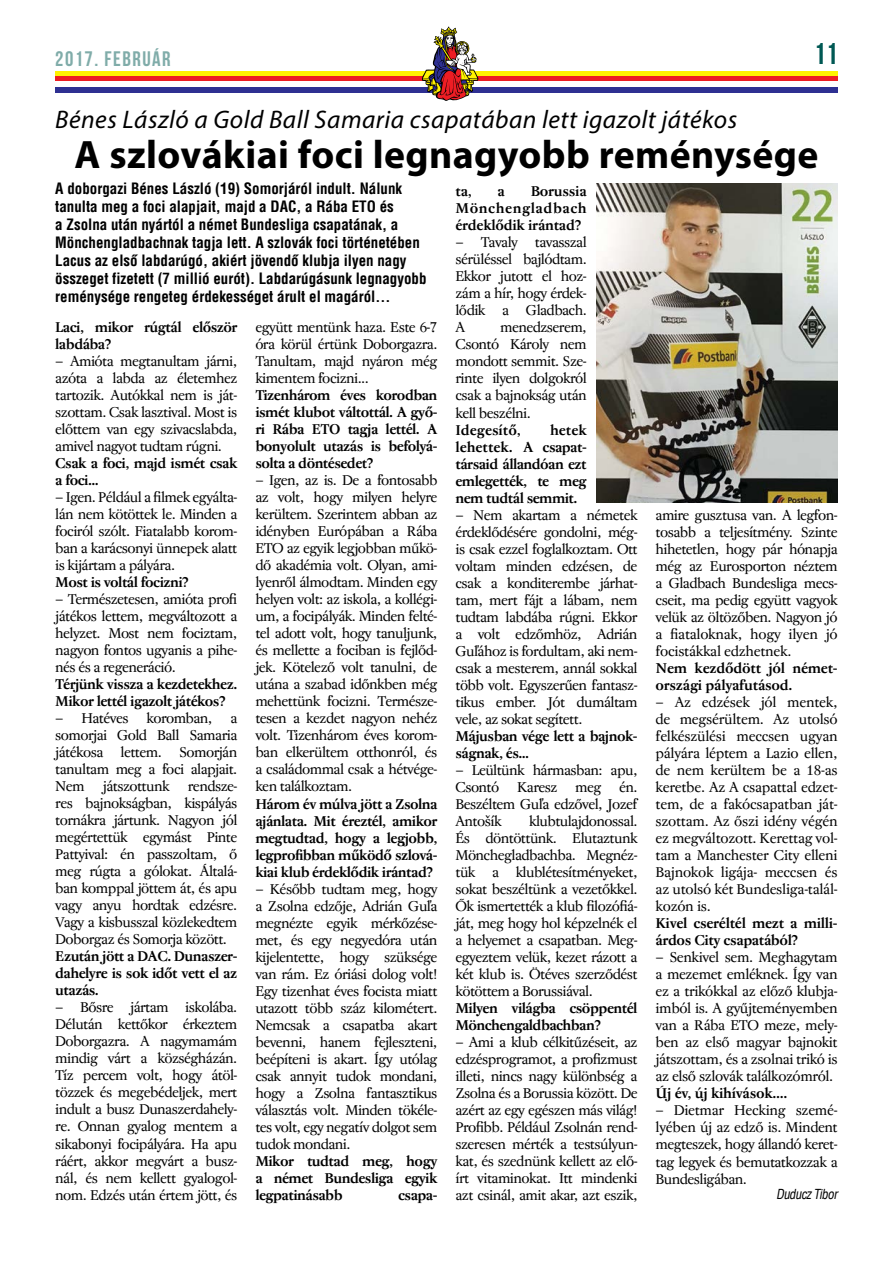
<style>
.page{position:relative;width:893px;height:1263px;background:#fff}
.page>*{position:absolute;margin:0;border:0;box-sizing:border-box;transform-origin:0 0}
.t1{font:700 39.75px "Myriad Pro";letter-spacing:.01em;color:#000}
.t2{font:30px "Bebas Neue";color:#005954}
.t3{font:italic 25.5px "Myriad Pro";letter-spacing:.02em;color:#000}
.t4{font:21px "Bebas Neue";letter-spacing:.07em;color:#80aca9}
.t5{font:700 15px/18px "Switzerland Condensed";color:#000}
.t6{font:14.25px/17px "Regent Pro";letter-spacing:-.04em;color:#000;text-align:justify}
.t7{font:700 14.25px/17px "Regent Pro";letter-spacing:-.04em;color:#000}
.t8{font:700 14.25px/17px "Regent Pro";letter-spacing:-.02em;color:#000}
.t9{font:italic 13.5px "Switzerland Condensed";letter-spacing:-.04em;color:#000;scale:.95 1}
</style>
<div class="page">
<div style="left:55px;top:71px;width:783px;height:6px;background:#fff200"></div>
<div style="left:55px;top:77px;width:783px;height:5px;background:#ed1d24"></div>
<div style="left:55px;top:87px;width:783px;height:6px;background:#2e3092"></div>
<svg style="left:421px;top:27px;width:57px;height:74px"></svg>
<img style="left:596px;top:184px;width:242px;height:319px">
<h3 class="t4" style="left:55px;top:47px;width:117px">2017. FEBRUÁR</h3>
<h2 class="t2" style="left:814px;top:37px;width:25px">11</h2>
<h3 class="t3" style="left:55px;top:104px;width:683px">Bénes László a Gold Ball Samaria csapatában lett igazolt játékos</h3>
<h1 class="t1" style="left:75px;top:129px;width:745px">A szlovákiai foci legnagyobb reménysége</h1>
<p class="t5" style="left:55px;top:179px;width:373px">A doborgazi Bénes László (19) Somorjáról indult. Nálunk tanulta meg a foci alapjait, majd a DAC, a Rába ETO és<br>a Zsolna után nyártól a német Bundesliga csapatának, a Mönchengladbachnak tagja lett. A szlovák foci történetében Lacus az első labdarúgó, akiért jövendő klubja ilyen nagy összeget fizetett (7 millió eurót). Labdarúgásunk legnagyobb reménysége rengeteg érdekességet árult el magáról…</p>
<p class="t7" style="left:55px;top:318px;width:184px">Laci, mikor rúgtál először labdába?</p>
<p class="t6" style="left:55px;top:353px;width:184px">– Amióta megtanultam járni, azóta a labda az életemhez tartozik. Autókkal nem is ját&shy;szottam. Csak lasztival. Most is előttem van egy szivacslabda, amivel nagyot tudtam rúgni.</p>
<p class="t7" style="left:55px;top:454px;width:184px">Csak a foci, majd ismét csak a foci...</p>
<p class="t6" style="left:55px;top:489px;width:184px">– Igen. Például a filmek egyálta&shy;lán nem kötöttek le. Minden a fociról szólt. Fiatalabb korom&shy;ban a karácsonyi ünnepek alatt is kijártam a pályára.</p>
<p class="t7" style="left:55px;top:574px;width:135px">Most is voltál focizni?</p>
<p class="t6" style="left:55px;top:591px;width:184px">– Természetesen, amióta profi játékos lettem, megváltozott a helyzet. Most nem fociztam, nagyon fontos ugyanis a pihe&shy;nés és a regeneráció.</p>
<p class="t7" style="left:55px;top:676px;width:184px">Térjünk vissza a kezdetekhez.<br>Mikor lettél igazolt játékos?</p>
<p class="t6" style="left:55px;top:710px;width:75px">– Hatéves</p>
<p class="t6" style="left:146px;top:710px;width:68px">koromban,</p>
<p class="t6" style="left:55px;top:710px;width:184px;text-indent:175px">a somorjai Gold Ball Samaria játékosa lettem. Somorján tanultam meg a foci alapjait.<br>Nem</p>
<p class="t6" style="left:55px;top:778px;width:184px;text-indent:133px">rendsze&shy;res bajnokságban, kispályás tornákra jártunk. Nagyon jól megértettük egymást Pinte Pattyival: én passzoltam, ő meg rúgta a gólokat. Általá&shy;ban komppal jöttem át, és apu vagy anyu hordtak edzésre.<br>Vagy a kisbusszal közlekedtem Doborgaz és Somorja között.</p>
<p class="t7" style="left:55px;top:948px;width:184px;text-align:justify">Ezután jött a DAC. Dunaszer&shy;dahelyre is sok időt vett el az utazás.</p>
<p class="t6" style="left:55px;top:999px;width:184px">– Bősre jártam iskolába.<br>Délután kettőkor érkeztem Doborgazra. A nagymamám mindig várt a községházán.<br>Tíz percem volt, hogy átöl&shy;tözzek és megebédeljek, mert indult a busz Dunaszerdahely&shy;re. Onnan gyalog mentem a sikabonyi focipályára. Ha apu ráért, akkor megvárt a busz&shy;nál, és nem kellett gyalogol&shy;nom. Edzés után értem jött, és</p>
<p class="t6" style="left:103px;top:778px;width:68px">játszottunk</p>
<p class="t6" style="left:255px;top:319px;width:184px">együtt mentünk haza. Este 6-7 óra körül értünk Doborgazra.<br>Tanultam, majd nyáron még kimentem focizni...</p>
<p class="t7" style="left:255px;top:387px;width:184px;text-align:justify">Tizenhárom éves korodban ismét klubot váltottál. A győ&shy;ri Rába ETO tagja lettél. A bonyolult utazás is befolyá&shy;solta a döntésedet?</p>
<p class="t6" style="left:255px;top:472px;width:184px">– Igen, az is. De a fontosabb az volt, hogy milyen helyre kerültem. Szerintem abban az idényben Európában a Rába ETO az egyik legjobban műkö&shy;dő akadémia volt. Olyan, ami&shy;lyenről álmodtam. Minden egy helyen volt: az iskola, a kollégi&shy;um, a focipályák. Minden felté&shy;tel adott volt, hogy tanuljunk, és mellette a fociban is fejlőd&shy;jek. Kötelező volt tanulni, de utána a szabad időnkben még mehettünk focizni. Természe&shy;tesen a kezdet nagyon nehéz volt. Tizenhárom éves korom&shy;ban elkerültem otthonról, és a családommal csak a hétvége&shy;ken találkoztam.</p>
<p class="t7" style="left:255px;top:795px;width:184px;text-align:justify">Három év múlva jött a Zsolna ajánlata. Mit éreztél, amikor megtudtad, hogy a legjobb, legprofibban működő szlová&shy;kiai klub érdeklődik irántad?</p>
<p class="t6" style="left:255px;top:880px;width:184px">– Később tudtam meg, hogy a Zsolna edzője, Adrián Guľa megnézte egyik mérkőzése&shy;met, és egy negyedóra után kijelentette, hogy szüksége van rám. Ez óriási dolog volt!<br>Egy tizenhat éves focista miatt utazott több száz kilométert.<br>Nemcsak a csapatba akart bevenni, hanem fejleszteni, beépíteni is akart. Így utólag csak annyit tudok mondani, hogy a Zsolna fantasztikus választás volt. Minden tökéle&shy;tes volt, egy negatív dolgot sem tudok mondani.</p>
<p class="t7" style="left:255px;top:1152px;width:184px;text-align:justify">Mikor tudtad meg, hogy a német Bundesliga egyik legpatinásabb</p>
<p class="t7" style="left:398px;top:1186px;width:41px">csapa-</p>
<p class="t7" style="left:455px;top:183px;width:133px;text-align:justify;text-indent:75px">Borussia Mönchengladbach érdeklődik irántad?</p>
<p class="t6" style="left:455px;top:234px;width:133px">– Tavaly tavasszal sérüléssel bajlódtam.<br>Ekkor jutott el hoz&shy;zám a hír, hogy érdek&shy;lődik a Gladbach.<br>A</p>
<p class="t7" style="left:455px;top:183px;width:18px">ta,</p>
<p class="t7" style="left:498px;top:183px;width:9px">a</p>
<p class="t6" style="left:455px;top:319px;width:133px;text-indent:45px">menedzserem, Csontó Károly nem mondott semmit. Sze&shy;rinte ilyen dolgokról csak a bajnokság után kell beszélni.</p>
<p class="t7" style="left:455px;top:421px;width:67px">Idegesítő,</p>
<p class="t7" style="left:455px;top:421px;width:133px;text-align:justify;text-indent:95px">hetek lehettek. A csapat&shy;társaid állandóan ezt emlegették, te meg nem tudtál semmit.</p>
<p class="t6" style="left:455px;top:506px;width:184px">– Nem akartam a németek érdeklődésére gondolni, még&shy;is csak ezzel foglalkoztam. Ott voltam minden edzésen, de csak a konditerembe járhat&shy;tam, mert fájt a lábam, nem tudtam labdába rúgni. Ekkor a volt edzőmhöz, Adrián Guľához is fordultam, aki nem&shy;csak a mesterem, annál sokkal több volt. Egyszerűen fantasz&shy;tikus ember. Jót dumáltam vele, az sokat segített.</p>
<p class="t7" style="left:455px;top:727px;width:184px">Májusban vége lett a bajnok&shy;ságnak, és...</p>
<p class="t6" style="left:455px;top:762px;width:184px">– Leültünk hármasban: apu, Csontó Karesz meg én.<br>Beszéltem Guľa edzővel, Jozef Antošík</p>
<p class="t6" style="left:455px;top:813px;width:184px;text-indent:74px">klubtulajdonossal.<br>És döntöttünk. Elutaztunk Mönchegladbachba. Megnéz&shy;tük a klublétesítményeket, sokat beszéltünk a vezetőkkel.<br>Ők ismertették a klub filozófiá&shy;ját, meg hogy hol képzelnék el a helyemet a csapatban. Meg&shy;egyeztem velük, kezet rázott a két klub is. Ötéves szerződést kötöttem a Borussiával.</p>
<p class="t7" style="left:455px;top:1000px;width:184px">Milyen világba csöppentél<br>Mönchengaldbachban?</p>
<p class="t6" style="left:455px;top:1034px;width:184px">– Ami a klub célkitűzéseit, az edzésprogramot, a profizmust illeti, nincs nagy különbség a Zsolna és a Borussia között. De azért az egy egészen más világ!<br>Profibb. Például Zsolnán rend&shy;szeresen mérték a testsúlyun&shy;kat, és szednünk kellett az elő&shy;írt vitaminokat. Itt mindenki azt csinál, amit akar, azt eszik,</p>
<p class="t6" style="left:656px;top:507px;width:184px">amire gusztusa van. A legfon&shy;tosabb a teljesítmény. Szinte hihetetlen, hogy pár hónapja még az Eurosporton néztem a Gladbach Bundesliga mec - cseit, ma pedig együtt vagyok velük az öltözőben. Nagyon jó a fiataloknak, hogy ilyen jó focistákkal edzhetnek.</p>
<p class="t8" style="left:656px;top:660px;width:184px">Nem kezdődött jól német&shy;országi pályafutásod.</p>
<p class="t6" style="left:656px;top:694px;width:184px">– Az edzések jól mentek, de megsérültem. Az utolsó felkészülési meccsen ugyan pályára léptem a Lazio ellen, de nem kerültem be a 18-as keretbe. Az A csapattal edzet&shy;tem, de a fakócsapatban ját&shy;szottam. Az őszi idény végén ez megváltozott. Kerettag vol&shy;tam a Manchester City elleni Bajnokok ligája- meccsen és az utolsó két Bundesliga-talál&shy;kozón is.</p>
<p class="t7" style="left:656px;top:915px;width:184px">Kivel cseréltél mezt a milli&shy;árdos City csapatából?</p>
<p class="t6" style="left:656px;top:949px;width:184px">– Senkivel sem. Meghagytam a mezemet emléknek. Így van ez a trikókkal az előző klubja&shy;imból is. A gyűjteményemben van a Rába ETO meze, mely&shy;ben az első magyar bajnokit játszottam, és a zsolnai trikó is az első szlovák találkozómról.</p>
<p class="t7" style="left:656px;top:1085px;width:133px">Új év, új kihívások....</p>
<p class="t6" style="left:656px;top:1102px;width:184px">– Dietmar Hecking szemé&shy;lyében új az edző is. Mindent megteszek, hogy állandó keret&shy;tag legyek és bemutatkozzak a Bundesligában.</p>
<p class="t9" style="left:776px;top:1186px;width:66px">Duducz Tibor</p>
</div>
